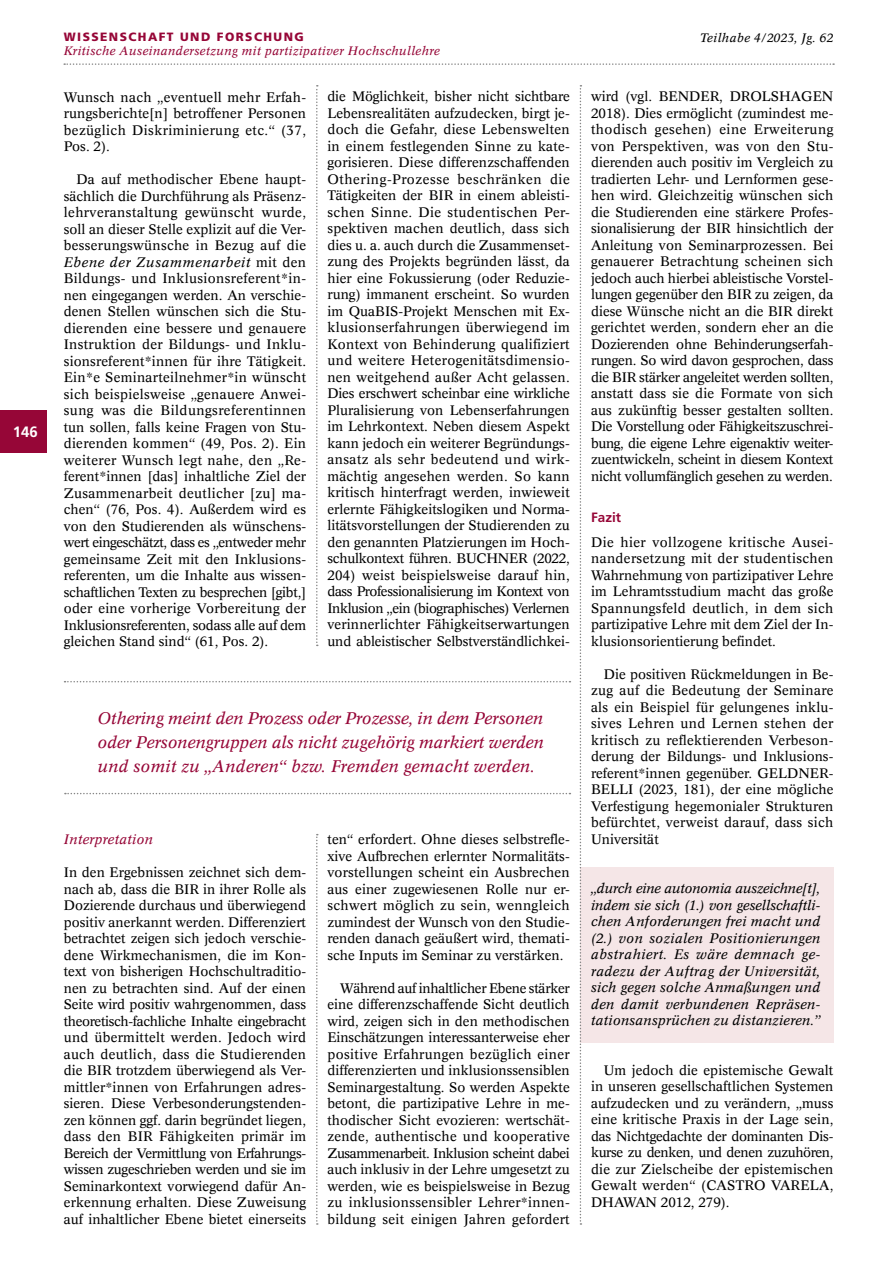
<style>
.page{position:relative;width:893px;height:1263px;background:#fff}
.page>*{position:absolute;margin:0;border:0;box-sizing:border-box;transform-origin:0 0}
.Fließtext{font:italic 16.5px/24px "Concorde";color:#960637;text-align:justify}
.t1{font:700 15px "Frutiger";color:#fff}
.Fließtext-2{font:13.5px/16.5px "Concorde";color:#000;text-align:justify}
.Fließtext-3{font:italic 13.5px/16.5px "Concorde";color:#000;text-align:justify}
.Fließtext-4{font:italic 13.5px "Concorde";color:#960637}
.Fließtext-5{font:700 13.5px "Frutiger";color:#960637}
.t2{font:italic 12px "Concorde";letter-spacing:.015em;color:#960637}
.t3{font:900 12px "Frutiger";letter-spacing:.12em;color:#960637}
.t4{font:italic 12px "Concorde";letter-spacing:.02em;color:#000}
.s1{font-style:italic}
</style>
<div class="page">
<div style="left:0;top:410px;width:47px;height:43px;background:#960637"></div>
<svg style="left:64px;top:63px;width:770px;height:2px"></svg>
<div style="left:580px;top:867px;width:253px;height:175px;background:#f5e6e7"></div>
<svg style="left:316px;top:85px;width:2px;height:561px"></svg>
<svg style="left:580px;top:85px;width:1px;height:1140px"></svg>
<svg style="left:65px;top:793px;width:505px;height:1px"></svg>
<svg style="left:65px;top:681px;width:505px;height:1px"></svg>
<svg style="left:316px;top:834px;width:2px;height:391px"></svg>
<p class="t1" style="left:13px;top:423px;width:27px">146</p>
<p class="t3" style="left:64px;top:30px;width:242px">WISSENSCHAFT UND FORSCHUNG</p>
<p class="t4" style="left:700px;top:30px;width:134px">Teilhabe 4/2023, Jg. 62</p>
<p class="t2" style="left:64px;top:43px;width:378px">Kritische Auseinandersetzung mit partizipativer Hochschullehre</p>
<p class="Fließtext-2" style="left:64px;top:88px;width:244px">Wunsch nach „eventuell mehr Erfah&shy;rungsberichte[n] betroffener Personen bezüglich Diskriminierung etc.“ (37, Pos. 2).</p>
<p class="Fließtext-2" style="left:64px;top:171px;width:244px;text-indent:13px">Da auf methodischer Ebene haupt&shy;sächlich die Durchführung als Präsenz&shy;lehrveranstaltung gewünscht wurde, soll an dieser Stelle explizit auf die Ver&shy;besserungswünsche in Bezug auf die <span class="s1">Ebene der Zusammenarbeit</span> mit den Bildungs- und Inklusionsreferent*in&shy;nen eingegangen werden. An verschie&shy;denen Stellen wünschen sich die Stu&shy;dierenden eine bessere und genauere Instruktion der Bildungs- und Inklu&shy;sionsreferent*innen für ihre Tätigkeit.<br>Ein*e Seminarteilnehmer*in wünscht sich beispielsweise „genauere Anwei&shy;sung was die Bildungsreferentinnen tun sollen, falls keine Fragen von Stu&shy;dierenden kommen“ (49, Pos. 2). Ein weiterer Wunsch legt nahe, den „Re&shy;ferent*innen [das] inhaltliche Ziel der Zusammenarbeit deutlicher [zu] ma&shy;chen“ (76, Pos. 4). Außerdem wird es von den Studierenden als wünschens&shy;wert eingeschätzt, dass es „entweder mehr gemeinsame Zeit mit den Inklusions&shy;referenten, um die Inhalte aus wissen&shy;schaftlichen Texten zu besprechen [gibt,] oder eine vorherige Vorbereitung der Inklusionsreferenten, sodass alle auf dem gleichen Stand sind“ (61, Pos. 2).</p>
<p class="Fließtext-2" style="left:327px;top:88px;width:244px">die Möglichkeit, bisher nicht sichtbare Lebensrealitäten aufzudecken, birgt je&shy;doch die Gefahr, diese Lebenswelten in einem festlegenden Sinne zu kate&shy;gorisieren. Diese differenzschaffenden Othering-Prozesse beschränken die Tätigkeiten der BIR in einem ableisti&shy;schen Sinne. Die studentischen Per&shy;spektiven machen deutlich, dass sich dies u. a. auch durch die Zusammenset&shy;zung des Projekts begründen lässt, da hier eine Fokussierung (oder Reduzie&shy;rung) immanent erscheint. So wurden im QuaBIS-Projekt Menschen mit Ex&shy;klusionserfahrungen überwiegend im Kontext von Behinderung qualifiziert und weitere Heterogenitätsdimensio&shy;nen weitgehend außer Acht gelassen.<br>Dies erschwert scheinbar eine wirkliche Pluralisierung von Lebenserfahrungen im Lehrkontext. Neben diesem Aspekt kann jedoch ein weiterer Begründungs&shy;ansatz als sehr bedeutend und wirk&shy;mächtig angesehen werden. So kann kritisch hinterfragt werden, inwieweit erlernte Fähigkeitslogiken und Norma&shy;litätsvorstellungen der Studierenden zu den genannten Platzierungen im Hoch&shy;schulkontext führen. BUCHNER (2022, 204) weist beispielsweise darauf hin, dass Professionalisierung im Kontext von Inklusion „ein (biographisches) Verlernen verinnerlichter Fähigkeitserwartungen und ableistischer Selbstverständlichkei-</p>
<p class="Fließtext-2" style="left:591px;top:88px;width:244px">wird (vgl. BENDER, DROLSHAGEN 2018). Dies ermöglicht (zumindest me&shy;thodisch gesehen) eine Erweiterung von Perspektiven, was von den Stu&shy;dierenden auch positiv im Vergleich zu tradierten Lehr- und Lernformen gese&shy;hen wird. Gleichzeitig wünschen sich die Studierenden eine stärkere Profes&shy;sionalisierung der BIR hinsichtlich der Anleitung von Seminarprozessen. Bei genauerer Betrachtung scheinen sich jedoch auch hierbei ableistische Vorstel&shy;lungen gegenüber den BIR zu zeigen, da diese Wünsche nicht an die BIR direkt gerichtet werden, sondern eher an die Dozierenden ohne Behinderungserfah&shy;rungen. So wird davon gesprochen, dass die BIR stärker angeleitet werden sollten, anstatt dass sie die Formate von sich aus zukünftig besser gestalten sollten.<br>Die Vorstellung oder Fähigkeitszuschrei&shy;bung, die eigene Lehre eigenaktiv weiter&shy;zuentwickeln, scheint in diesem Kontext nicht vollumfänglich gesehen zu werden.</p>
<p class="Fließtext-5" style="left:591px;top:510px;width:32px">Fazit</p>
<p class="Fließtext-2" style="left:591px;top:534px;width:244px">Die hier vollzogene kritische Ausei&shy;nandersetzung mit der studentischen Wahrnehmung von partizipativer Lehre im Lehramtsstudium macht das große Spannungsfeld deutlich, in dem sich partizipative Lehre mit dem Ziel der In&shy;klusionsorientierung befindet.</p>
<p class="Fließtext-2" style="left:591px;top:666px;width:244px;text-indent:13px">Die positiven Rückmeldungen in Be&shy;zug auf die Bedeutung der Seminare als ein Beispiel für gelungenes inklu&shy;sives Lehren und Lernen stehen der kritisch zu reflektierenden Verbeson&shy;derung der Bildungs- und Inklusions&shy;referent*innen gegenüber. GELDNER-BELLI (2023, 181), der eine mögliche Verfestigung hegemonialer Strukturen befürchtet, verweist darauf, dass sich Universität</p>
<p class="Fließtext-3" style="left:591px;top:880px;width:231px">„durch eine autonomia auszeichne[t], indem sie sich (1.) von gesellschaftli&shy;chen Anforderungen frei macht und (2.) von sozialen Positionierungen abstrahiert. Es wäre demnach ge&shy;radezu der Auftrag der Universität, sich gegen solche Anmaßungen und den damit verbundenen Repräsen&shy;tationsansprüchen zu distanzieren.”</p>
<p class="Fließtext-2" style="left:591px;top:1062px;width:244px;text-indent:13px">Um jedoch die epistemische Gewalt in unseren gesellschaftlichen Systemen aufzudecken und zu verändern, „muss eine kritische Praxis in der Lage sein, das Nichtgedachte der dominanten Dis&shy;kurse zu denken, und denen zuzuhören, die zur Zielscheibe der epistemischen Gewalt werden“ (CASTRO VARELA, DHAWAN 2012, 279).</p>
<p class="Fließtext" style="left:98px;top:706px;width:448px">Othering meint den Prozess oder Prozesse, in dem Personen oder Personengruppen als nicht zugehörig markiert werden und somit zu „Anderen“ bzw. Fremden gemacht werden.</p>
<p class="Fließtext-2" style="left:327px;top:830px;width:244px">ten“ erfordert. Ohne dieses selbstrefle&shy;xive Aufbrechen erlernter Normalitäts&shy;vorstellungen scheint ein Ausbrechen aus einer zugewiesenen Rolle nur er&shy;schwert möglich zu sein, wenngleich zumindest der Wunsch von den Studie&shy;renden danach geäußert wird, themati&shy;sche Inputs im Seminar zu verstärken.</p>
<p class="Fließtext-2" style="left:327px;top:979px;width:244px;text-indent:13px">Während auf inhaltlicher Ebene stärker eine differenzschaffende Sicht deutlich wird, zeigen sich in den methodischen Einschätzungen interessanterweise eher positive Erfahrungen bezüglich einer differenzierten und inklusionssensiblen Seminargestaltung. So werden Aspekte betont, die partizipative Lehre in me&shy;thodischer Sicht evozieren: wertschät&shy;zende, authentische und kooperative Zusammenarbeit. Inklusion scheint dabei auch inklusiv in der Lehre umgesetzt zu werden, wie es beispielsweise in Bezug zu inklusionssensibler Lehrer*innen&shy;bildung seit einigen Jahren gefordert</p>
<p class="Fließtext-4" style="left:64px;top:831px;width:91px">Interpretation</p>
<p class="Fließtext-2" style="left:64px;top:864px;width:244px">In den Ergebnissen zeichnet sich dem&shy;nach ab, dass die BIR in ihrer Rolle als Dozierende durchaus und überwiegend positiv anerkannt werden. Differenziert betrachtet zeigen sich jedoch verschie&shy;dene Wirkmechanismen, die im Kon&shy;text von bisherigen Hochschultraditio&shy;nen zu betrachten sind. Auf der einen Seite wird positiv wahrgenommen, dass theoretisch-fachliche Inhalte eingebracht und übermittelt werden. Jedoch wird auch deutlich, dass die Studierenden die BIR trotzdem überwiegend als Ver&shy;mittler*innen von Erfahrungen adres&shy;sieren. Diese Verbesonderungstenden&shy;zen können ggf. darin begründet liegen, dass den BIR Fähigkeiten primär im Bereich der Vermittlung von Erfahrungs&shy;wissen zugeschrieben werden und sie im Seminarkontext vorwiegend dafür An&shy;erkennung erhalten. Diese Zuweisung auf inhaltlicher Ebene bietet einerseits</p>
</div>
